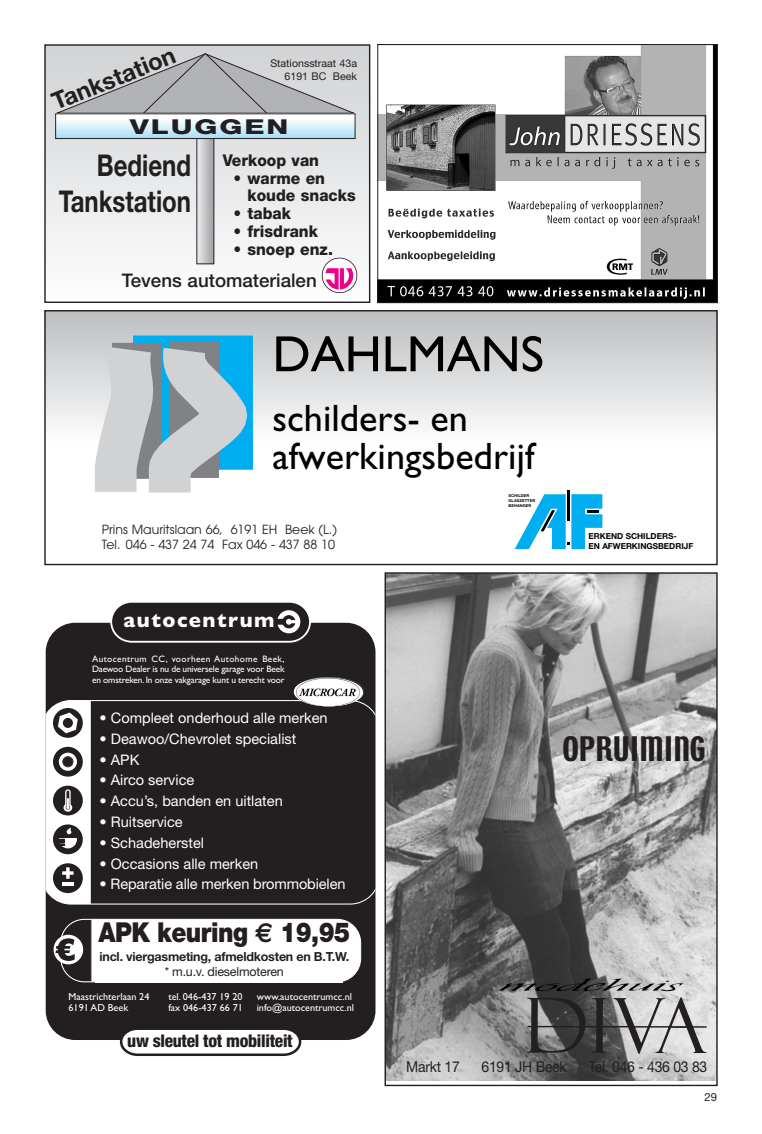
<style>
.page{position:relative;width:762px;height:1134px;background:#fff}
.page>*{position:absolute;margin:0;border:0;box-sizing:border-box;transform-origin:0 0}
.t1{font:51px "Gill Sans";color:#000}
.t2{font:41.75px "Impact";color:#231f20;scale:1.27 1}
.t3{font:38.25px/38.2px "Gill Sans";color:#000}
.t4{font:700 30px/36px "Helvetica Neue";color:#231f20;text-align:right;scale:.8 1}
.t5{font:30px "Techno";color:#231f20}
.t6{font:900 27.5px "Helvetica Neue";letter-spacing:-.02em;color:#231f20;scale:.87 1}
.t7{font:700 23.75px "Helvetica Neue";color:#231f20}
.t8{font:800 condensed 22.25px "Helvetica Neue";color:#231f20;scale:1.15 1}
.t9{font:800 condensed 21.38px "Helvetica Neue";letter-spacing:-.01em;color:#231f20}
.t10{font:700 20.5px "Gill Sans";letter-spacing:.07em;color:#fff}
.t11{font:800 20.5px "Helvetica Neue";letter-spacing:.065em;color:#231f20;scale:1.44 1}
.t12{font:500 18.75px "Helvetica Neue";color:#231f20}
.t13{font:800 condensed 17.5px "Helvetica Neue";letter-spacing:-.015em;color:#231f20}
.t14{font:800 16.25px/17.8px "Helvetica Neue";color:#231f20;scale:.96 1}
.t15{font:15px "Helvetica Neue";letter-spacing:-.015em;color:#231f20;scale:.93 1}
.t16{font:14.5px "Helvetica Neue";color:#fff}
.t17{font:12.5px/15px "Avant Garde";color:#231f20}
.t18{font:700 12.5px "Helvetica Neue";letter-spacing:-.015em;color:#231f20}
.t19{font:12.5px "Helvetica Neue";letter-spacing:-.015em;color:#231f20}
.t20{font:11.25px "Helvetica Neue";color:#231f20}
.t21{font:10.62px/12.8px "Helvetica Neue";color:#231f20;text-align:right}
.t22{font:10.12px/11.2px "Gill Sans";color:#fff}
.t23{font:9.38px/10.4px "Gill Sans";letter-spacing:-.015em;color:#fff;text-align:justify}
.t24{font:700 8.25px/9.9px "Helvetica Neue";color:#000}
.t25{font:700 4px/4.8px "Helvetica Neue";letter-spacing:.025em;color:#000}
.s1{font-family:"Euro Sans";font-weight:700}
</style>
<div class="page">
<img style="left:386px;top:574px;width:330px;height:506px">
<img style="left:519px;top:981px;width:199px;height:81px">
<svg style="left:499px;top:978px;width:185px;height:14px;background:#696969"></svg>
<div style="left:46px;top:623px;width:329px;height:417px;background:#231f20;border-radius:29px"></div>
<svg style="left:92px;top:700px;width:283px;height:204px"></svg>
<svg style="left:109px;top:602px;width:203px;height:41px"></svg>
<svg style="left:119px;top:1030px;width:183px;height:26px"></svg>
<img style="left:294px;top:677px;width:70px;height:29px;border-radius:50%">
<div style="left:61px;top:919px;width:300px;height:63px;background:#fff;border-radius:24px"></div>
<div style="left:54px;top:935px;width:29px;height:29px;background:#fff;border-radius:50%"></div>
<svg style="left:46px;top:700px;width:46px;height:204px"></svg>
<hr style="left:62px;top:882px;width:11px;height:4px;background:#fff">
<svg style="left:55px;top:919px;width:36px;height:63px"></svg>
<div style="left:45px;top:45px;width:325px;height:257px;background:linear-gradient(to bottom,#ced0d2,#fdfefe)"></div>
<div style="left:198px;top:139px;width:6px;height:125px;background:#e5e6e8"></div>
<div style="left:200px;top:139px;width:5px;height:125px;background:#dddee0"></div>
<div style="left:201px;top:139px;width:6px;height:125px;background:#d7d8da"></div>
<div style="left:202px;top:139px;width:6px;height:125px;background:#d0d1d3"></div>
<div style="left:204px;top:139px;width:6px;height:125px;background:#c9cacc"></div>
<div style="left:205px;top:139px;width:6px;height:125px;background:#c2c3c6"></div>
<div style="left:207px;top:139px;width:5px;height:125px;background:#bcbdc0"></div>
<div style="left:208px;top:139px;width:6px;height:125px;background:#b5b6ba"></div>
<div style="left:209px;top:139px;width:5px;height:125px;background:#aeafb3"></div>
<hr style="left:211px;top:139px;width:3px;height:125px;background:#a8a9ad">
<div style="left:196px;top:138px;width:18px;height:126px;border:1px solid #231f20"></div>
<svg style="left:56px;top:53px;width:301px;height:61px;background:#bfbfc2"></svg>
<div style="left:56px;top:125px;width:299px;height:12px;background:#b1e2f9"></div>
<div style="left:56px;top:123px;width:299px;height:12px;background:#bae5fa"></div>
<div style="left:56px;top:121px;width:299px;height:12px;background:#c2e8fa"></div>
<div style="left:56px;top:119px;width:299px;height:12px;background:#cbebfb"></div>
<div style="left:56px;top:117px;width:299px;height:12px;background:#d3effb"></div>
<div style="left:56px;top:116px;width:299px;height:12px;background:#dcf2fc"></div>
<div style="left:56px;top:114px;width:299px;height:12px;background:#e4f5fc"></div>
<div style="left:56px;top:114px;width:299px;height:10px;background:#edf8fd"></div>
<div style="left:56px;top:114px;width:299px;height:8px;background:#f6fbfe"></div>
<div style="left:56px;top:114px;width:299px;height:6px;background:#fff"></div>
<div style="left:55px;top:113px;width:300px;height:26px;border:1px solid #231f20"></div>
<div style="left:44px;top:44px;width:326px;height:259px;border:1px solid #231f20"></div>
<svg style="left:322px;top:258px;width:35px;height:35px"></svg>
<img style="left:379px;top:46px;width:337px;height:255px">
<div style="left:377px;top:44px;width:341px;height:259px;border:1px solid #231f20"></div>
<div style="left:44px;top:310px;width:674px;height:131px;background:linear-gradient(to bottom,#bcbdc0,#fbfbfc)"></div>
<svg style="left:74px;top:302px;width:104px;height:190px"></svg>
<svg style="left:128px;top:303px;width:161px;height:190px"></svg>
<hr style="left:567px;top:490px;width:3px;height:31px;background:#000">
<svg style="left:515px;top:494px;width:87px;height:55px"></svg>
<h3 class="t7" style="left:50px;top:95px;width:133px;rotate:-22deg">Tankstation</h3>
<p class="t21" style="left:270px;top:58px;width:88px">Stationsstraat 43a<br>6191 BC Beek</p>
<h3 class="t11" style="left:130px;top:119px;width:112px">VLUGGEN</h3>
<h3 class="t4" style="left:59px;top:150px;width:167px">Bediend<br>Tankstation</h3>
<p class="t14" style="left:223px;top:152px;width:102px">Verkoop van</p>
<p class="t14" style="left:247px;top:170px;width:114px;text-indent:-14px">• warme en koude snacks</p>
<p class="t14" style="left:233px;top:206px;width:62px">• tabak</p>
<p class="t14" style="left:233px;top:223px;width:90px">• frisdrank</p>
<p class="t14" style="left:233px;top:241px;width:105px">• snoep enz.</p>
<p class="t12" style="left:122px;top:273px;width:197px">Tevens automaterialen</p>
<h1 class="t1" style="left:272px;top:336px;width:273px">DAHLMANS</h1>
<h3 class="t3" style="left:272px;top:403px;width:264px">schilders- en afwerkingsbedrijf</h3>
<p class="t25" style="left:508px;top:494px;width:28px">SCHILDER<br>GLASZETTER<br>BEHANGER</p>
<p class="t17" style="left:102px;top:523px;width:237px">Prins Mauritslaan 66, 6191 EH Beek (L.)<br>Tel. 046 - 437 24 74 Fax 046 - 437 88 10</p>
<p class="t24" style="left:588px;top:532px;width:106px">ERKEND SCHILDERS-<br>EN AFWERKINGSBEDRIJF</p>
<h3 class="t10" style="left:124px;top:613px;width:152px">autocentrum</h3>
<p class="t23" style="left:92px;top:655px;width:194px">Autocentrum CC, voorheen Autohome Beek, Daewoo Dealer is nu de universele garage voor Beek en omstreken. In onze vakgarage kunt u terecht voor</p>
<p class="t16" style="left:100px;top:713px;width:230px">• Compleet onderhoud alle merken</p>
<p class="t16" style="left:100px;top:733px;width:198px">• Deawoo/Chevrolet specialist</p>
<p class="t16" style="left:100px;top:754px;width:41px">• APK</p>
<p class="t16" style="left:100px;top:775px;width:96px">• Airco service</p>
<p class="t16" style="left:100px;top:796px;width:185px">• Accu’s, banden en uitlaten</p>
<p class="t16" style="left:100px;top:817px;width:85px">• Ruitservice</p>
<p class="t16" style="left:100px;top:837px;width:106px">• Schadeherstel</p>
<p class="t16" style="left:100px;top:858px;width:160px">• Occasions alle merken</p>
<p class="t16" style="left:100px;top:879px;width:247px">• Reparatie alle merken brommobielen</p>
<h3 class="t6" style="left:98px;top:922px;width:291px">APK keuring <span class="s1">€</span> 19,95</h3>
<p class="t18" style="left:99px;top:952px;width:251px">incl. viergasmeting, afmeldkosten en B.T.W.</p>
<p class="t19" style="left:165px;top:967px;width:121px">* m.u.v. dieselmoteren</p>
<h3 class="t8" style="left:97px;top:923px;width:214px">grote onderhoudsbeurt</h3>
<h3 class="t9" style="left:198px;top:963px;width:50px">vanaf</h3>
<h2 class="t2" style="left:250px;top:948px;width:75px">150,-</h2>
<p class="t22" style="left:69px;top:992px;width:82px">Maastrichterlaan 24<br>6191 AD Beek</p>
<p class="t22" style="left:168px;top:992px;width:76px">tel. 046-437 19 20 fax 046-437 66 71</p>
<p class="t22" style="left:257px;top:992px;width:99px">www.autocentrumcc.nl info@autocentrumcc.nl</p>
<p class="t13" style="left:127px;top:1034px;width:167px">uw sleutel tot mobiliteit</p>
<h3 class="t5" style="left:562px;top:733px;width:145px">OPRUIMING</h3>
<p class="t15" style="left:406px;top:1061px;width:59px">Markt 17</p>
<p class="t15" style="left:481px;top:1061px;width:93px">6191 JH Beek</p>
<p class="t15" style="left:588px;top:1061px;width:129px">Tel. 046 - 436 03 83</p>
<p class="t20" style="left:704px;top:1093px;width:14px">29</p>
</div>
